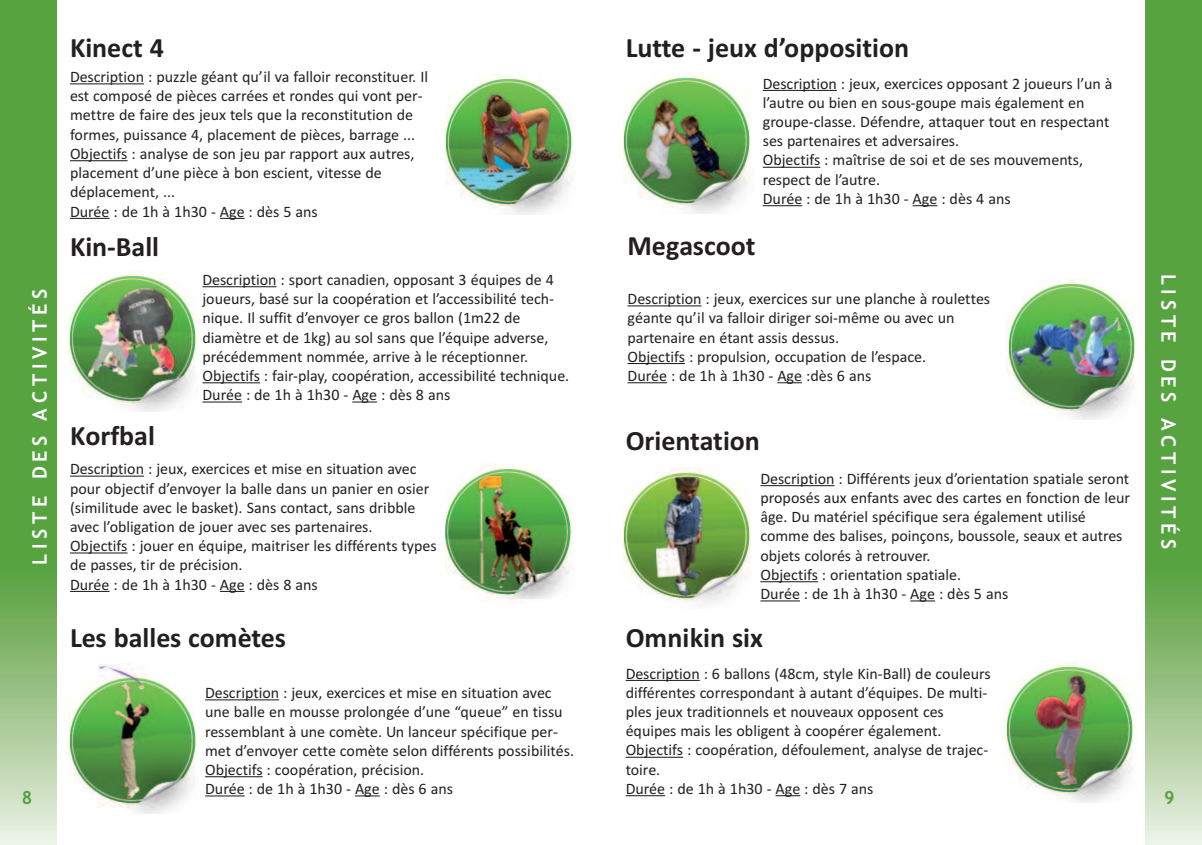
<style>
.page{position:relative;width:1202px;height:845px;background:#fff}
.page>*{position:absolute;margin:0;border:0;box-sizing:border-box;transform-origin:0 0}
.t1{font:700 28px "Calibri";color:#231f20}
.t2{font:700 20px "Trebuchet MS";letter-spacing:.235em;color:#fff}
.t3{font:700 18px "Trebuchet MS";color:#57a340}
.t4{font:16px/19.2px "Calibri";color:#231f20}
</style>
<div class="page">
<hr style="left:202px;top:286px;width:75px;height:1px;background:#231f20">
<hr style="left:202px;top:382px;width:58px;height:1px;background:#231f20">
<hr style="left:202px;top:401px;width:40px;height:1px;background:#231f20">
<svg style="left:352px;top:401px;width:25px;height:1px"></svg>
<img style="left:68px;top:271px;width:130px;height:140px">
<hr style="left:70px;top:475px;width:74px;height:2px;background:#231f20">
<hr style="left:70px;top:552px;width:58px;height:1px;background:#231f20">
<hr style="left:70px;top:591px;width:40px;height:1px;background:#231f20">
<svg style="left:220px;top:591px;width:25px;height:1px"></svg>
<img style="left:446px;top:463px;width:127px;height:139px">
<hr style="left:205px;top:699px;width:74px;height:1px;background:#231f20">
<hr style="left:205px;top:776px;width:58px;height:1px;background:#231f20">
<hr style="left:205px;top:795px;width:40px;height:1px;background:#231f20">
<svg style="left:355px;top:795px;width:25px;height:1px"></svg>
<img style="left:68px;top:663px;width:130px;height:150px">
<div style="left:0;top:0;width:57px;height:578px;background:#57a340"></div>
<div style="left:0;top:567px;width:57px;height:278px;background:linear-gradient(to bottom,#579e3a,#ecf0e4)"></div>
<div style="left:1145px;top:0;width:57px;height:578px;background:#57a340"></div>
<div style="left:1145px;top:567px;width:57px;height:278px;background:linear-gradient(to bottom,#579e3a,#ecf0e4)"></div>
<hr style="left:763px;top:90px;width:74px;height:1px;background:#231f20">
<hr style="left:763px;top:167px;width:57px;height:1px;background:#231f20">
<hr style="left:763px;top:205px;width:39px;height:1px;background:#231f20">
<svg style="left:913px;top:205px;width:24px;height:1px"></svg>
<hr style="left:627px;top:305px;width:75px;height:1px;background:#231f20">
<hr style="left:627px;top:363px;width:58px;height:1px;background:#231f20">
<hr style="left:627px;top:382px;width:40px;height:1px;background:#231f20">
<svg style="left:777px;top:382px;width:25px;height:1px"></svg>
<img style="left:1007px;top:279px;width:130px;height:141px">
<hr style="left:760px;top:485px;width:74px;height:1px;background:#231f20">
<hr style="left:760px;top:581px;width:58px;height:1px;background:#231f20">
<hr style="left:760px;top:600px;width:40px;height:1px;background:#231f20">
<svg style="left:910px;top:600px;width:25px;height:1px"></svg>
<hr style="left:626px;top:680px;width:74px;height:1px;background:#231f20">
<hr style="left:626px;top:757px;width:57px;height:1px;background:#231f20">
<hr style="left:626px;top:795px;width:39px;height:1px;background:#231f20">
<svg style="left:775px;top:795px;width:25px;height:1px"></svg>
<img style="left:1005px;top:663px;width:130px;height:139px">
<img style="left:624px;top:73px;width:127px;height:141px">
<img style="left:624px;top:467px;width:127px;height:140px">
<hr style="left:70px;top:83px;width:74px;height:1px;background:#231f20">
<hr style="left:70px;top:160px;width:58px;height:1px;background:#231f20">
<hr style="left:70px;top:218px;width:40px;height:1px;background:#231f20">
<svg style="left:220px;top:218px;width:25px;height:1px"></svg>
<img style="left:446px;top:73px;width:127px;height:141px">
<p class="t2" style="left:28px;top:564px;width:277px;rotate:-90deg">LISTE DES ACTIVITÉS</p>
<p class="t3" style="left:22px;top:787px;width:12px">8</p>
<h1 class="t1" style="left:70px;top:31px;width:95px">Kinect 4</h1>
<p class="t4" style="left:70px;top:67px;width:359px">Description : puzzle géant qu’il va falloir reconstituer. Il est composé de pièces carrées et rondes qui vont per&shy;mettre de faire des jeux tels que la reconstitution de formes, puissance 4, placement de pièces, barrage ...<br>Objectifs : analyse de son jeu par rapport aux autres, placement d’une pièce à bon escient, vitesse de déplacement, ...<br>Durée : de 1h à 1h30 - Age : dès 5 ans</p>
<h1 class="t1" style="left:70px;top:230px;width:91px">Kin-Ball</h1>
<h1 class="t1" style="left:70px;top:419px;width:86px">Korfbal</h1>
<p class="t4" style="left:202px;top:270px;width:368px">Description : sport canadien, opposant 3 équipes de 4 joueurs, basé sur la coopération et l’accessibilité tech&shy;nique. Il suffit d’envoyer ce gros ballon (1m22 de diamètre et de 1kg) au sol sans que l’équipe adverse, précédemment nommée, arrive à le réceptionner.<br>Objectifs : fair-play, coopération, accessibilité technique.<br>Durée : de 1h à 1h30 - Age : dès 8 ans</p>
<p class="t4" style="left:70px;top:459px;width:368px">Description : jeux, exercices et mise en situation avec pour objectif d’envoyer la balle dans un panier en osier (similitude avec le basket). Sans contact, sans dribble avec l’obligation de jouer avec ses partenaires.<br>Objectifs : jouer en équipe, maitriser les différents types de passes, tir de précision.<br>Durée : de 1h à 1h30 - Age : dès 8 ans</p>
<h1 class="t1" style="left:70px;top:621px;width:217px">Les balles comètes</h1>
<p class="t4" style="left:205px;top:683px;width:370px">Description : jeux, exercices et mise en situation avec une balle en mousse prolongée d’une “queue” en tissu ressemblant à une comète. Un lanceur spécifique per&shy;met d’envoyer cette comète selon différents possibilités.<br>Objectifs : coopération, précision.<br>Durée : de 1h à 1h30 - Age : dès 6 ans</p>
<h1 class="t1" style="left:626px;top:31px;width:285px">Lutte - jeux d’opposition</h1>
<p class="t4" style="left:763px;top:73px;width:351px">Description : jeux, exercices opposant 2 joueurs l’un à l’autre ou bien en sous-goupe mais également en groupe-classe. Défendre, attaquer tout en respectant ses partenaires et adversaires.<br>Objectifs : maîtrise de soi et de ses mouvements, respect de l’autre.<br>Durée : de 1h à 1h30 - Age : dès 4 ans</p>
<h1 class="t1" style="left:627px;top:228px;width:130px">Megascoot</h1>
<p class="t4" style="left:627px;top:289px;width:364px">Description : jeux, exercices sur une planche à roulettes géante qu’il va falloir diriger soi-même ou avec un partenaire en étant assis dessus.<br>Objectifs : propulsion, occupation de l’espace.<br>Durée : de 1h à 1h30 - Age :dès 6 ans</p>
<h1 class="t1" style="left:626px;top:424px;width:136px">Orientation</h1>
<p class="t4" style="left:760px;top:469px;width:371px">Description : Différents jeux d’orientation spatiale seront proposés aux enfants avec des cartes en fonction de leur âge. Du matériel spécifique sera également utilisé comme des balises, poinçons, boussole, seaux et autres objets colorés à retrouver.<br>Objectifs : orientation spatiale.<br>Durée : de 1h à 1h30 - Age : dès 5 ans</p>
<h1 class="t1" style="left:626px;top:621px;width:139px">Omnikin six</h1>
<p class="t4" style="left:626px;top:663px;width:367px">Description : 6 ballons (48cm, style Kin-Ball) de couleurs différentes correspondant à autant d’équipes. De multi&shy;ples jeux traditionnels et nouveaux opposent ces équipes mais les obligent à coopérer également.<br>Objectifs : coopération, défoulement, analyse de trajec&shy;toire.<br>Durée : de 1h à 1h30 - Age : dès 7 ans</p>
<p class="t2" style="left:1180px;top:274px;width:304px;rotate:90deg">LISTE DES ACTIVITÉS S</p>
<p class="t3" style="left:1164px;top:787px;width:12px">9</p>
</div>
